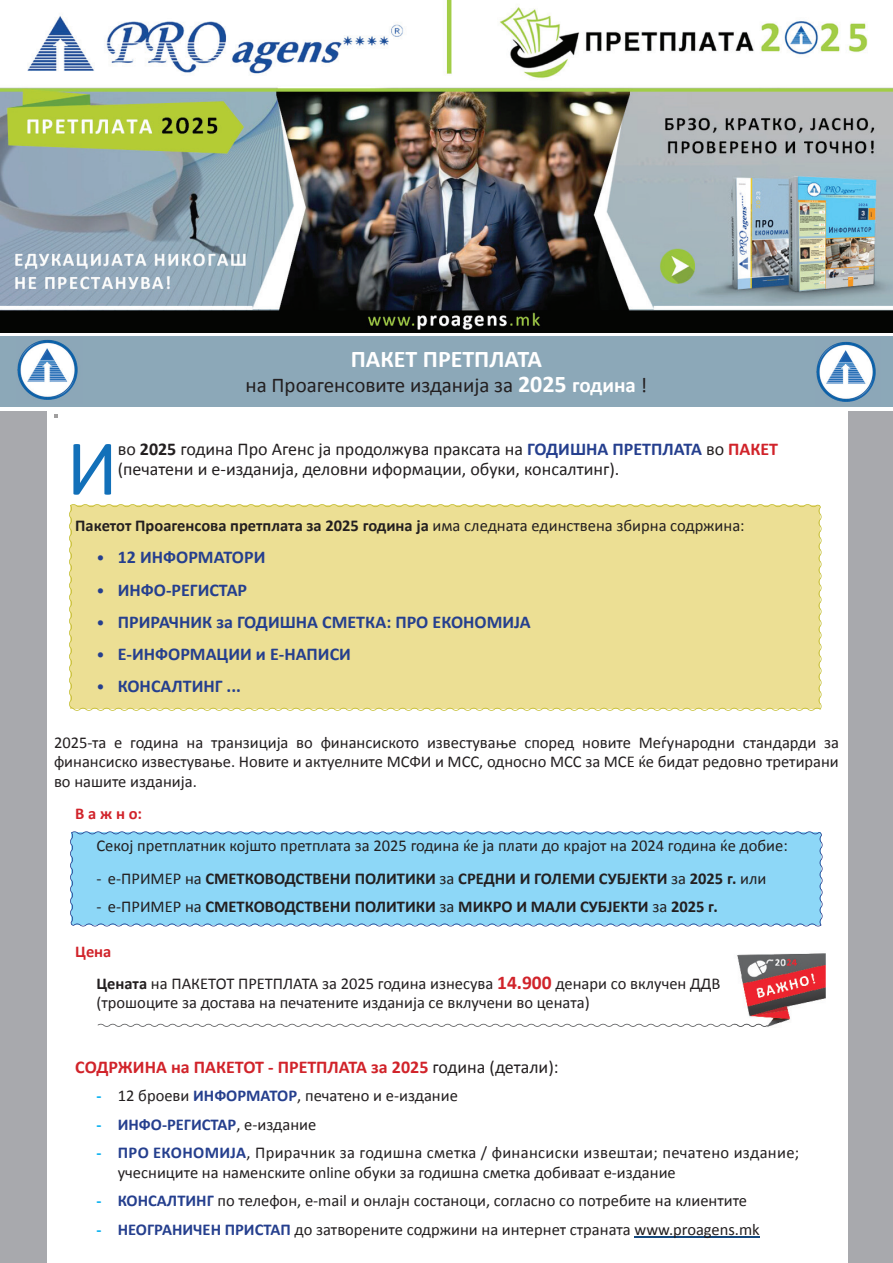
<style>
.page{position:relative;width:893px;height:1263px;background:#fff}
.page>*{position:absolute;margin:0;border:0;box-sizing:border-box;transform-origin:0 0}
.t1{font:79.5px "Calibri";color:#1270b9}
.t2{font:700 24px "Calibri";color:#fff}
.t3{font:21px "Calibri";color:#231f20}
.t4{font:18px/19.5px "Calibri";color:#231f20}
.t5{font:700 18px "Calibri";color:#253f8e}
.t6{font:700 18px "Calibri";color:#d1232a}
.t7{font:16.5px/19.5px "Calibri";color:#231f20}
.t8{font:700 16.5px "Calibri";color:#231f20}
.t9{font:700 16.5px "Calibri";color:#253f8e}
.t10{font:700 16.5px "Calibri";color:#d1232a}
.s1{font-weight:700;font-size:24px;color:#fff}
.s2{font-weight:700;color:#fff}
.s3{font-weight:700}
.s4{font-weight:700;color:#253f8e}
.s5{font-weight:700;color:#d1232a}
.s6{font-weight:400}
.s7{font-weight:400;font-size:16.5px}
.s8{font-weight:700;font-size:19.5px;color:#d1232a}
.s9{font-weight:400;color:#231f20}
.s10{font-weight:700;color:#00aeef}
.s11{color:#00aeef}
</style>
<div class="page">
<div style="left:0;top:412px;width:893px;height:851px;background:#a8a9ad"></div>
<div style="left:47px;top:410px;width:800px;height:853px;background:#fff"></div>
<div style="left:70px;top:831px;width:753px;height:95px;background:#8dd7f7"></div>
<div style="left:69px;top:504px;width:752px;height:207px;background:#ecdf94"></div>
<div style="left:0;top:337px;width:892px;height:70px;background:#8ca8b8"></div>
<svg style="left:98px;top:1024px;width:636px;height:3px"></svg>
<hr style="left:635px;top:1236px;width:125px;height:1px;background:#15497e">
<img style="left:17px;top:339px;width:61px;height:61px">
<img style="left:816px;top:342px;width:60px;height:60px">
<img style="left:0;top:0;width:893px;height:333px">
<img style="left:734px;top:953px;width:92px;height:75px">
<img style="left:734px;top:1024px;width:34px;height:3px">
<h2 class="t2" style="left:351px;top:344px;width:193px">ПАКЕТ ПРЕТПЛАТА</h2>
<p class="t3" style="left:246px;top:372px;width:403px">на Проагенсовите изданија за <span class="s1">2025</span> <span class="s2">година</span> !</p>
<h1 class="t1" style="left:67px;top:418px;width:53px">И</h1>
<p class="t4" style="left:118px;top:440px;width:662px">во <span class="s3">2025</span> година Про Агенс ја продолжува праксата на <span class="s4">ГОДИШНА ПРЕТПЛАТА</span> во <span class="s5">ПАКЕТ </span>(печатени и е-изданија, деловни иформации, обуки, консалтинг).</p>
<p class="t8" style="left:75px;top:515px;width:671px">Пакетот Проагенсова претплата за 2025 година ја <span class="s6">има следната единствена збирна содржина:</span></p>
<p class="t5" style="left:97px;top:546px;width:170px"><span class="s7">•</span> 12 ИНФОРМАТОРИ</p>
<p class="t5" style="left:97px;top:578px;width:152px"><span class="s7">•</span> ИНФО-РЕГИСТАР</p>
<p class="t5" style="left:97px;top:610px;width:436px"><span class="s7">•</span> ПРИРАЧНИК за ГОДИШНА СМЕТКА: ПРО ЕКОНОМИЈА</p>
<p class="t5" style="left:97px;top:642px;width:256px"><span class="s7">•</span> Е-ИНФОРМАЦИИ и Е-НАПИСИ</p>
<p class="t5" style="left:97px;top:675px;width:146px"><span class="s7">•</span> КОНСАЛТИНГ ...</p>
<p class="t7" style="left:54px;top:733px;width:786px;text-align:justify">2025-та е година на транзиција во финансиското известување според новите Меѓународни стандарди за финансиско известување. Новите и актуелните МСФИ и МСС, односно МСС за МСЕ ќе бидат редовно третирани во нашите изданија.</p>
<p class="t10" style="left:75px;top:803px;width:68px">В а ж н о:</p>
<p class="t7" style="left:97px;top:836px;width:693px">Секој претплатник којшто претплата за 2025 година ќе ја плати до крајот на 2024 година ќе добие:</p>
<p class="t8" style="left:97px;top:867px;width:671px"><span class="s6">- е-ПРИМЕР на</span> СМЕТКОВОДСТВЕНИ ПОЛИТИКИ <span class="s6">за</span> СРЕДНИ И ГОЛЕМИ СУБЈЕКТИ <span class="s6">за</span> 2025 г. <span class="s6">или</span></p>
<p class="t8" style="left:97px;top:895px;width:623px"><span class="s6">- е-ПРИМЕР на</span> СМЕТКОВОДСТВЕНИ ПОЛИТИКИ <span class="s6">за</span> МИКРО И МАЛИ СУБЈЕКТИ <span class="s6">за</span> 2025 г.</p>
<p class="t7" style="left:97px;top:935px;width:625px;line-height:32.2px;text-indent:-21px"><span class="s5">Цена<br></span><span class="s3">Цената</span> на ПАКЕТОТ ПРЕТПЛАТА за 2025 година изнесува <span class="s8">14.900</span> денари со вклучен ДДВ</p>
<p class="t7" style="left:97px;top:993px;width:495px">(трошоците за достава на печатените изданија се вклучени во цената)</p>
<p class="t6" style="left:75px;top:1055px;width:485px">СОДРЖИНА на ПАКЕТОТ - ПРЕТПЛАТА за 2025 <span class="s9">година (детали):</span></p>
<p class="t7" style="left:97px;top:1086px;width:363px"><span class="s10">-</span> 12 броеви <span class="s4">ИНФОРМАТОР</span>, печатено и е-издание</p>
<p class="t9" style="left:97px;top:1114px;width:221px"><span class="s11">-</span> ИНФО-РЕГИСТАР<span class="s9">, е-издание</span></p>
<p class="t7" style="left:118px;top:1143px;width:683px;text-indent:-21px"><span class="s10">-</span> <span class="s4">ПРО ЕКОНОМИЈА</span>, Прирачник за годишна сметка / финансиски извештаи; печатено издание; учесниците на наменските online обуки за годишна сметка добиваат е-издание</p>
<p class="t7" style="left:97px;top:1191px;width:652px"><span class="s10">-</span> <span class="s4">КОНСАЛТИНГ</span> по телефон, e-mail и онлајн состаноци, согласно со потребите на клиентите</p>
<p class="t7" style="left:97px;top:1220px;width:665px"><span class="s10">-</span> <span class="s4">НЕОГРАНИЧЕН ПРИСТАП</span> до затворените содржини на интернет страната www.proagens.mk</p>
</div>
